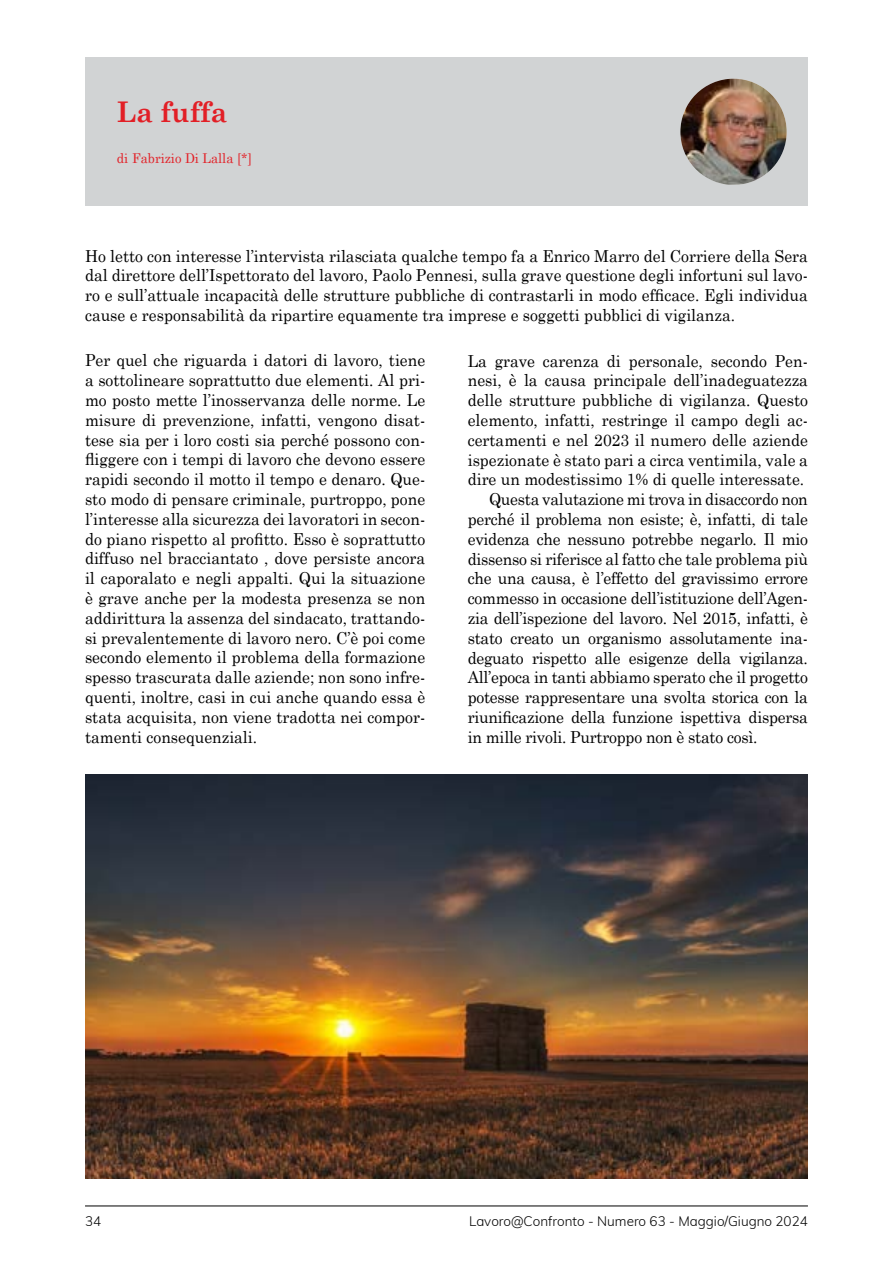
<style>
.page{position:relative;width:893px;height:1263px;background:#fff}
.page>*{position:absolute;margin:0;border:0;box-sizing:border-box;transform-origin:0 0}
.t1{font:700 28.5px "Century Schoolbook";color:#e21f26;scale:.95 1}
.t2{font:16.5px/19.8px "Century Schoolbook";letter-spacing:-.015em;color:#000;text-align:justify;scale:.95 1}
.t3{font:300 13.5px "Muli";color:#000}
.t4{font:13.5px "Century Schoolbook";color:#e21f26;scale:.95 1}
</style>
<div class="page">
<hr style="left:85px;top:1205px;width:723px;height:1px;background:#000">
<div style="left:85px;top:57px;width:723px;height:149px;background:#d1d3d4"></div>
<img style="left:680px;top:79px;width:107px;height:106px">
<img style="left:85px;top:775px;width:723px;height:404px">
<h1 class="t1" style="left:117px;top:94px;width:118px">La fuffa</h1>
<p class="t4" style="left:117px;top:150px;width:144px">di Fabrizio Di Lalla [*]</p>
<p class="t2" style="left:85px;top:245px;width:762px">Ho letto con interesse l’intervista rilasciata qualche tempo fa a Enrico Marro del Corriere della Sera dal direttore dell’Ispettorato del lavoro, Paolo Pennesi, sulla grave questione degli infortuni sul lavo&shy;ro e sull’attuale incapacità delle strutture pubbliche di contrastarli in modo efficace. Egli individua cause e responsabilità da ripartire equamente tra imprese e soggetti pubblici di vigilanza.</p>
<p class="t2" style="left:468px;top:350px;width:360px">La grave carenza di personale, secondo Pen-</p>
<p class="t2" style="left:468px;top:370px;width:360px">nesi, è la causa principale dell’inadeguatezza</p>
<p class="t2" style="left:468px;top:390px;width:360px">delle strutture pubbliche di vigilanza. Questo</p>
<p class="t2" style="left:468px;top:410px;width:360px">elemento, infatti, restringe il campo degli ac-</p>
<p class="t2" style="left:468px;top:429px;width:360px">certamenti e nel 2023 il numero delle aziende</p>
<p class="t2" style="left:468px;top:449px;width:360px">ispezionate è stato pari a circa ventimila, vale a</p>
<p class="t2" style="left:468px;top:469px;width:356px">dire un modestissimo 1% di quelle interessate.</p>
<p class="t2" style="left:489px;top:489px;width:337px">Questa valutazione mi trova in disaccordo non</p>
<p class="t2" style="left:468px;top:509px;width:360px">perché il problema non esiste; è, infatti, di tale</p>
<p class="t2" style="left:468px;top:528px;width:360px">evidenza che nessuno potrebbe negarlo. Il mio</p>
<p class="t2" style="left:468px;top:548px;width:360px">dissenso si riferisce al fatto che tale problema più</p>
<p class="t2" style="left:468px;top:568px;width:360px">che una causa, è l’effetto del gravissimo errore</p>
<p class="t2" style="left:468px;top:588px;width:360px">commesso in occasione dell’istituzione dell’Agen-</p>
<p class="t2" style="left:468px;top:608px;width:360px">zia dell’ispezione del lavoro. Nel 2015, infatti, è</p>
<p class="t2" style="left:468px;top:627px;width:360px">stato creato un organismo assolutamente ina-</p>
<p class="t2" style="left:468px;top:647px;width:360px">deguato rispetto alle esigenze della vigilanza.</p>
<p class="t2" style="left:468px;top:667px;width:360px">All’epoca in tanti abbiamo sperato che il progetto</p>
<p class="t2" style="left:468px;top:687px;width:360px">potesse rappresentare una svolta storica con la</p>
<p class="t2" style="left:468px;top:707px;width:360px">riunificazione della funzione ispettiva dispersa</p>
<p class="t2" style="left:468px;top:726px;width:307px">in mille rivoli. Purtroppo non è stato così.</p>
<p class="t2" style="left:85px;top:350px;width:360px">Per quel che riguarda i datori di lavoro, tiene a sottolineare soprattutto due elementi. Al pri&shy;mo posto mette l’inosservanza delle norme. Le misure di prevenzione, infatti, vengono disat&shy;tese sia per i loro costi sia perché possono con&shy;fliggere con i tempi di lavoro che devono essere rapidi secondo il motto il tempo e denaro. Que&shy;sto modo di pensare criminale, purtroppo, pone l’interesse alla sicurezza dei lavoratori in secon&shy;do piano rispetto al profitto. Esso è soprattutto diffuso nel bracciantato , dove persiste ancora il caporalato e negli appalti. Qui la situazione è grave anche per la modesta presenza se non addirittura la assenza del sindacato, trattando&shy;si prevalentemente di lavoro nero. C’è poi come secondo elemento il problema della formazione spesso trascurata dalle aziende; non sono infre&shy;quenti, inoltre, casi in cui anche quando essa è stata acquisita, non viene tradotta nei compor&shy;tamenti consequenziali.</p>
<p class="t3" style="left:85px;top:1213px;width:18px">34</p>
<p class="t3" style="left:469px;top:1213px;width:340px">Lavoro@Confronto - Numero 63 - Maggio/Giugno 2024</p>
</div>
